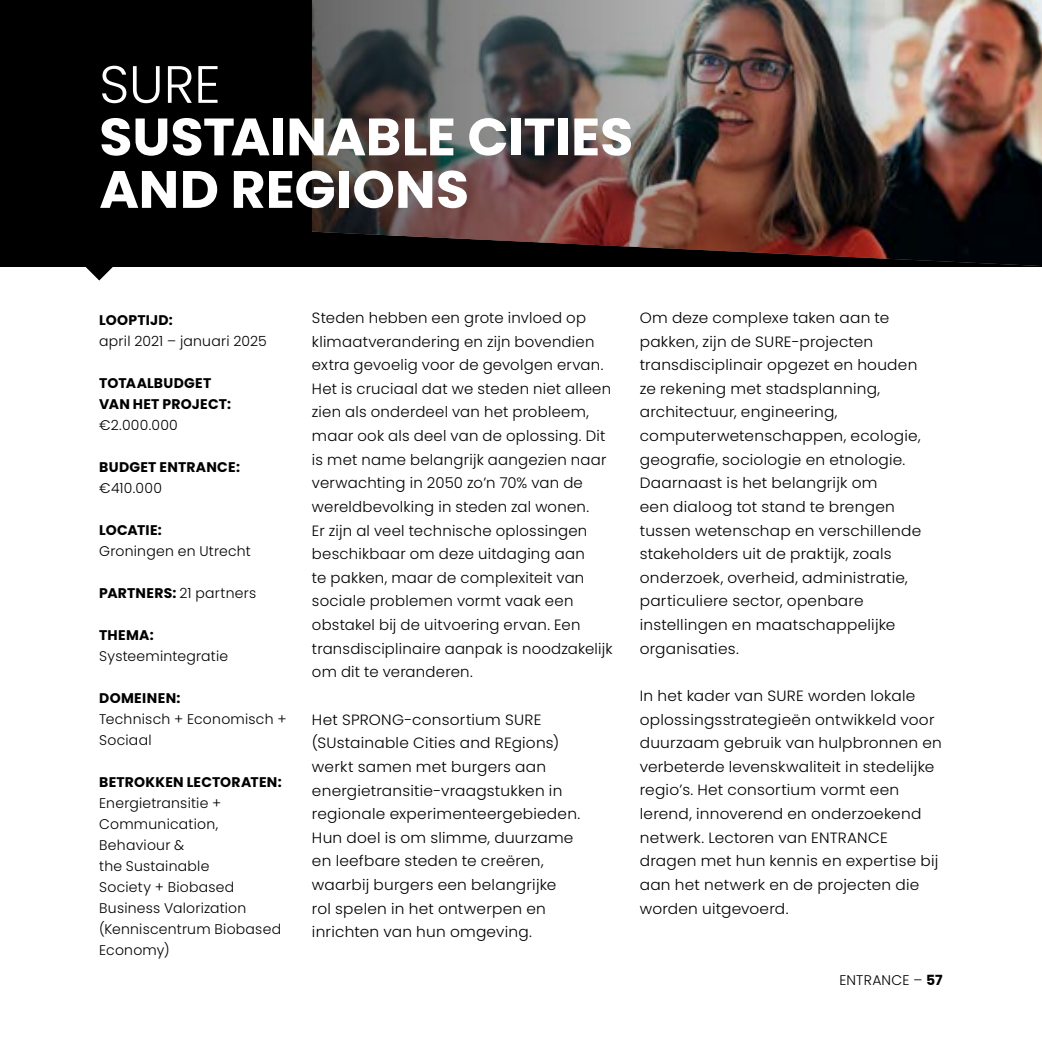
<style>
.page{position:relative;width:1042px;height:1042px;background:#fff}
.page>*{position:absolute;margin:0;border:0;box-sizing:border-box;transform-origin:0 0}
.t1{font:700 52.5px/52.5px "Poppins";letter-spacing:-.005em;color:#fff}
.t2{font:300 52.5px "Poppins";color:#fff}
.t3{font:300 14.88px/23.6px "Poppins";letter-spacing:.015em;color:#000}
.t4{font:300 14px/21px "Poppins";letter-spacing:.015em;color:#000}
.t5{font:700 14px/21px "Poppins";letter-spacing:.015em;color:#000}
.s1{font-weight:700}
</style>
<div class="page">
<div style="left:0;top:0;width:1042px;height:267px;background:#000"></div>
<svg style="left:86px;top:267px;width:27px;height:13px"></svg>
<img style="left:312px;top:0;width:730px;height:266px">
<h1 class="t2" style="left:99px;top:54px;width:123px">SURE</h1>
<h1 class="t1" style="left:99px;top:111px;width:535px">SUSTAINABLE CITIES<br>AND REGIONS</h1>
<p class="t5" style="left:99px;top:309px;width:75px">LOOPTIJD:</p>
<p class="t4" style="left:99px;top:330px;width:169px">april 2021 – januari 2025</p>
<p class="t5" style="left:99px;top:372px;width:133px">TOTAALBUDGET<br>VAN HET PROJECT:</p>
<p class="t4" style="left:99px;top:414px;width:80px">€2.000.000</p>
<p class="t5" style="left:99px;top:456px;width:142px">BUDGET ENTRANCE:</p>
<p class="t4" style="left:99px;top:477px;width:64px">€410.000</p>
<p class="t5" style="left:99px;top:519px;width:64px">LOCATIE:</p>
<p class="t4" style="left:99px;top:540px;width:153px">Groningen en Utrecht</p>
<p class="t4" style="left:99px;top:582px;width:158px"><span class="s1">PARTNERS:</span> 21 partners</p>
<p class="t5" style="left:99px;top:624px;width:56px">THEMA:</p>
<p class="t4" style="left:99px;top:645px;width:130px">Systeemintegratie</p>
<p class="t5" style="left:99px;top:687px;width:83px">DOMEINEN:</p>
<p class="t4" style="left:99px;top:708px;width:189px">Technisch + Economisch +<br>Sociaal</p>
<p class="t5" style="left:99px;top:771px;width:184px">BETROKKEN LECTORATEN:</p>
<p class="t4" style="left:99px;top:792px;width:183px">Energietransitie +<br>Communication,<br>Behaviour &amp;<br>the Sustainable<br>Society + Biobased<br>Business Valorization (Kenniscentrum Biobased<br>Economy)</p>
<p class="t3" style="left:312px;top:306px;width:302px">Steden hebben een grote invloed op klimaatverandering en zijn bovendien extra gevoelig voor de gevolgen ervan.<br>Het is cruciaal dat we steden niet alleen zien als onderdeel van het probleem, maar ook als deel van de oplossing. Dit is met name belangrijk aangezien naar verwachting in 2050 zo’n 70% van de wereldbevolking in steden zal wonen.<br>Er zijn al veel technische oplossingen beschikbaar om deze uitdaging aan<br>te pakken, maar de complexiteit van sociale problemen vormt vaak een obstakel bij de uitvoering ervan. Een transdisciplinaire aanpak is noodzakelijk om dit te veranderen.</p>
<p class="t3" style="left:312px;top:708px;width:270px">Het SPRONG-consortium SURE (SUstainable Cities and REgions) werkt samen met burgers aan energietransitie-vraagstukken in regionale experimenteergebieden.<br>Hun doel is om slimme, duurzame en leefbare steden te creëren, waarbij burgers een belangrijke<br>rol spelen in het ontwerpen en inrichten van hun omgeving.</p>
<p class="t3" style="left:640px;top:306px;width:283px">Om deze complexe taken aan te pakken, zijn de SURE-projecten transdisciplinair opgezet en houden ze rekening met stadsplanning, architectuur, engineering, computerwetenschappen, ecologie, geografie, sociologie en etnologie.<br>Daarnaast is het belangrijk om<br>een dialoog tot stand te brengen tussen wetenschap en verschillende stakeholders uit de praktijk, zoals onderzoek, overheid, administratie, particuliere sector, openbare instellingen en maatschappelijke organisaties.</p>
<p class="t3" style="left:640px;top:684px;width:304px">In het kader van SURE worden lokale oplossingsstrategieën ontwikkeld voor duurzaam gebruik van hulpbronnen en verbeterde levenskwaliteit in stedelijke regio’s. Het consortium vormt een lerend, innoverend en onderzoekend netwerk. Lectoren van ENTRANCE dragen met hun kennis en expertise bij aan het netwerk en de projecten die worden uitgevoerd.</p>
<p class="t4" style="left:839px;top:969px;width:105px">ENTRANCE – <span class="s1">57</span></p>
</div>
